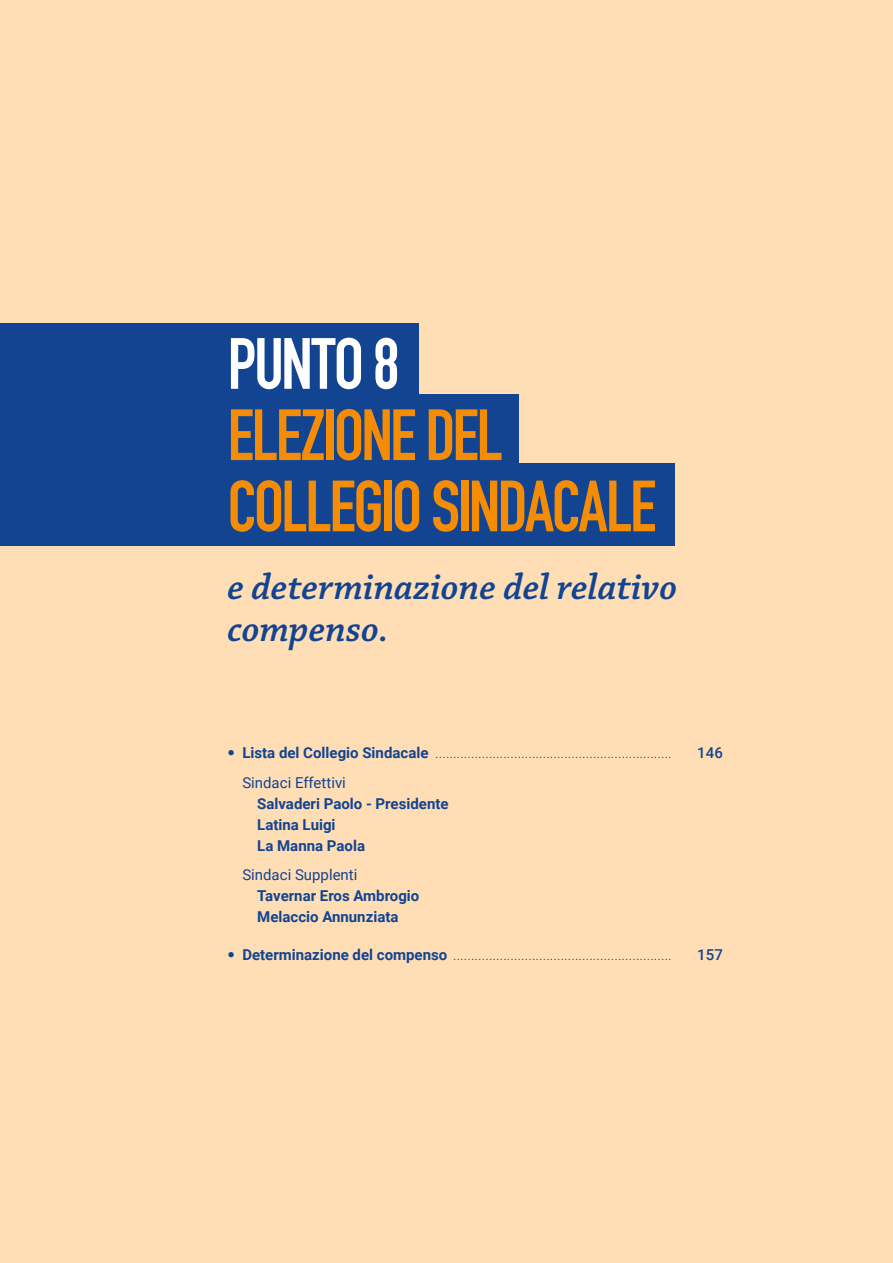
<style>
.page{position:relative;width:893px;height:1263px;background:#ffddb5}
.page>*{position:absolute;margin:0;border:0;box-sizing:border-box;transform-origin:0 0}
.t1{font:71.25px/71.2px "DIN Engschrift Std";letter-spacing:-.035em;color:#f48c05}
.t2{font:71.25px "DIN Engschrift Std";letter-spacing:-.03em;color:#fff}
.t3{font:italic 600 38.25px/42px "Chaparral Pro";color:#124491}
.t4{font:300 15px "Roboto";color:#124491}
.t5{font:700 15px/21px "Roboto";color:#124491}
.t6{font:15px "Roboto";color:#124491}
.t7{font:500 15px "Roboto";color:#124491}
.s1{font-family:"DIN Engschrift Std";font-weight:400}
.s2{font-weight:700}
</style>
<div class="page">
<div style="left:0;top:394px;width:519px;height:83px;background:#124491"></div>
<div style="left:0;top:463px;width:674px;height:83px;background:#124491"></div>
<div style="left:0;top:323px;width:419px;height:83px;background:#124491"></div>
<h1 class="t2" style="left:227px;top:322px;width:174px">PUNTO 8</h1>
<h1 class="t1" style="left:227px;top:400px;width:430px">ELEZIONE DEL<br>COLLEGIO SINDACALE</h1>
<h2 class="t3" style="left:227px;top:567px;width:451px">e determinazione del relativo compenso.</h2>
<p class="t4" style="left:227px;top:742px;width:446px"><span class="s1">•</span> <span class="s2">Lista del Collegio Sindacale</span> ..................................................................</p>
<p class="t7" style="left:697px;top:742px;width:27px">146</p>
<p class="t6" style="left:242px;top:772px;width:105px">Sindaci Effettivi</p>
<p class="t5" style="left:257px;top:792px;width:193px">Salvaderi Paolo - Presidente<br>Latina Luigi<br>La Manna Paola</p>
<p class="t6" style="left:242px;top:864px;width:117px">Sindaci Supplenti</p>
<p class="t5" style="left:257px;top:885px;width:164px">Tavernar Eros Ambrogio<br>Melaccio Annunziata</p>
<p class="t4" style="left:227px;top:945px;width:446px"><span class="s1">•</span> <span class="s2">Determinazione del compenso</span> .............................................................</p>
<p class="t7" style="left:697px;top:945px;width:27px">157</p>
</div>
